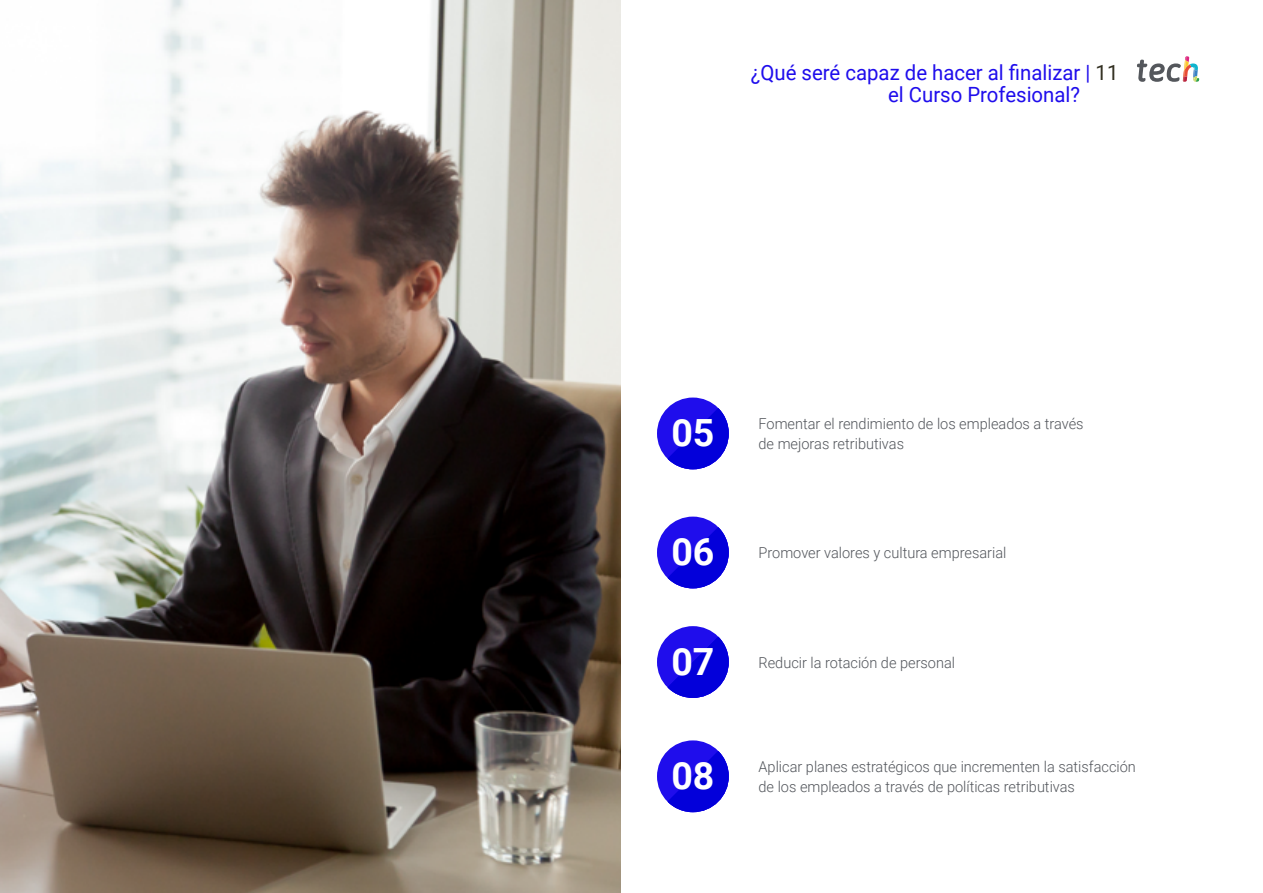
<style>
.page{position:relative;width:1263px;height:893px;background:#fff}
.page>*{position:absolute;margin:0;border:0;box-sizing:border-box;transform-origin:0 0}
.t1{font:700 37.5px "Roboto";color:#fff}
.t2{font:21px/22.5px "Roboto";color:#1f0dec}
.t3{font:300 15px/19.5px "Roboto";color:#52555b}
.s1{color:#312e20}
</style>
<div class="page">
<div style="left:657px;top:517px;width:72px;height:71px;background:#1f0dec;border-radius:50%"></div>
<svg style="left:667px;top:527px;width:62px;height:61px"></svg>
<div style="left:657px;top:740px;width:72px;height:72px;background:#1f0dec;border-radius:50%"></div>
<svg style="left:667px;top:751px;width:62px;height:61px"></svg>
<div style="left:657px;top:626px;width:72px;height:72px;background:#1f0dec;border-radius:50%"></div>
<svg style="left:667px;top:637px;width:62px;height:61px"></svg>
<div style="left:657px;top:398px;width:72px;height:71px;background:#1f0dec;border-radius:50%"></div>
<svg style="left:667px;top:408px;width:62px;height:61px"></svg>
<img style="left:0;top:0;width:621px;height:893px">
<svg style="left:1137px;top:56px;width:62px;height:26px"></svg>
<h2 class="t2" style="left:888px;top:60px;width:232px;text-indent:-137px">¿Qué seré capaz de hacer al finalizar | <span class="s1">11 </span>el Curso Profesional?</h2>
<h1 class="t1" style="left:671px;top:407px;width:45px">05</h1>
<p class="t3" style="left:758px;top:414px;width:327px">Fomentar el rendimiento de los empleados a través</p>
<p class="t3" style="left:758px;top:433px;width:147px">de mejoras retributivas</p>
<h1 class="t1" style="left:671px;top:526px;width:45px">06</h1>
<p class="t3" style="left:758px;top:542px;width:249px">Promover valores y cultura empresarial</p>
<h1 class="t1" style="left:671px;top:635px;width:45px">07</h1>
<p class="t3" style="left:758px;top:652px;width:198px">Reducir la rotación de personal</p>
<h1 class="t1" style="left:671px;top:749px;width:45px">08</h1>
<p class="t3" style="left:758px;top:756px;width:379px">Aplicar planes estratégicos que incrementen la satisfacción de los empleados a través de políticas retributivas</p>
</div>
